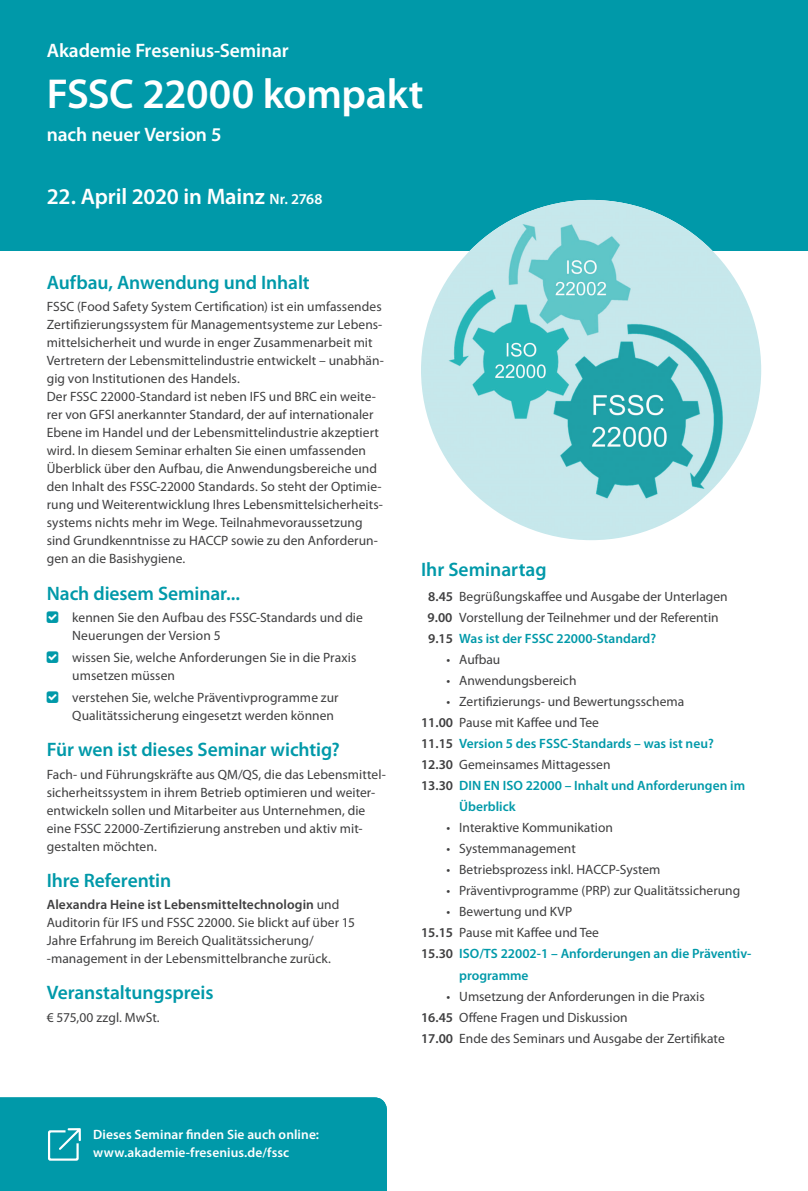
<style>
.page{position:relative;width:808px;height:1191px;background:#fff}
.page>*{position:absolute;margin:0;border:0;box-sizing:border-box;transform-origin:0 0}
.t1{font:600 42px "Myriad Pro";letter-spacing:-.01em;color:#fff}
.t2{font:600 22.5px "Myriad Pro";letter-spacing:-.01em;color:#fff}
.t3{font:600 19.5px "Myriad Pro";letter-spacing:-.005em;color:#0099a9}
.t4{font:600 19.5px "Myriad Pro";letter-spacing:-.005em;color:#fff}
.t5{font:13.5px/18px "Myriad Pro";color:#3e3e3f}
.t6{font:600 13.5px/21px "Myriad Pro";color:#0099a9}
.t7{font:600 13.5px/18px "Myriad Pro";letter-spacing:.005em;color:#fff}
.s1{font-size:15px}
.s2{font-weight:600}
.s3{color:#3e3e3f}
</style>
<div class="page">
<div style="left:0;top:0;width:808px;height:251px;background:#0099a9"></div>
<img style="left:421px;top:200px;width:340px;height:340px;border-radius:170px">
<div style="left:0;top:1097px;width:387px;height:94px;background:#0099a9"></div>
<p class="t4" style="left:47px;top:38px;width:244px">Akademie Fresenius-Seminar</p>
<p class="t1" style="left:47px;top:67px;width:378px">FSSC 22000 kompakt</p>
<p class="t4" style="left:47px;top:122px;width:176px">nach neuer Version 5</p>
<p class="t2" style="left:47px;top:182px;width:277px">22. April 2020 in Mainz <span class="s1">Nr. 2768</span></p>
<p class="t3" style="left:47px;top:270px;width:264px">Aufbau, Anwendung und Inhalt</p>
<p class="t5" style="left:47px;top:297px;width:339px">FSSC (Food Safety System Certification) ist ein umfassendes Zertifizierungssystem für Managementsysteme zur Lebens&shy;mittelsicherheit und wurde in enger Zusammenarbeit mit Vertretern der Lebensmittelindustrie entwickelt – unabhän&shy;gig von Institutionen des Handels.<br>Der FSSC 22000-Standard ist neben IFS und BRC ein weite&shy;rer von GFSI anerkannter Standard, der auf internationaler Ebene im Handel und der Lebensmittelindustrie akzeptiert wird. In diesem Seminar erhalten Sie einen umfassenden Überblick über den Aufbau, die Anwendungsbereiche und den Inhalt des FSSC-22000 Standards. So steht der Optimie&shy;rung und Weiterentwicklung Ihres Lebensmittelsicherheits&shy;systems nichts mehr im Wege. Teilnahmevoraussetzung sind Grundkenntnisse zu HACCP sowie zu den Anforderun&shy;gen an die Basishygiene.</p>
<p class="t3" style="left:47px;top:580px;width:195px">Nach diesem Seminar...</p>
<p class="t5" style="left:72px;top:608px;width:292px">kennen Sie den Aufbau des FSSC-Standards und die<br>Neuerungen der Version 5</p>
<p class="t5" style="left:72px;top:648px;width:286px">wissen Sie, welche Anforderungen Sie in die Praxis umsetzen müssen</p>
<p class="t5" style="left:72px;top:688px;width:268px">verstehen Sie, welche Präventivprogramme zur<br>Qualitätssicherung eingesetzt werden können</p>
<p class="t3" style="left:47px;top:737px;width:294px">Für wen ist dieses Seminar wichtig?</p>
<p class="t5" style="left:47px;top:765px;width:341px">Fach- und Führungskräfte aus QM/QS, die das Lebensmittel&shy;sicherheitssystem in ihrem Betrieb optimieren und weiter&shy;entwickeln sollen und Mitarbeiter aus Unternehmen, die eine FSSC 22000-Zertifizierung anstreben und aktiv mit&shy;gestalten möchten.</p>
<p class="t3" style="left:47px;top:868px;width:126px">Ihre Referentin</p>
<p class="t5" style="left:47px;top:895px;width:310px"><span class="s2">Alexandra Heine ist Lebensmitteltechnologin</span> und Auditorin für IFS und FSSC 22000. Sie blickt auf über 15<br>Jahre Erfahrung im Bereich Qualitätssicherung/ -management in der Lebensmittelbranche zurück.</p>
<p class="t3" style="left:47px;top:980px;width:168px">Veranstaltungspreis</p>
<p class="t5" style="left:47px;top:1008px;width:114px">€ 575,00 zzgl. MwSt.</p>
<p class="t7" style="left:93px;top:1125px;width:227px">Dieses Seminar finden Sie auch online: www.akademie-fresenius.de/fssc</p>
<p class="t3" style="left:421px;top:557px;width:127px">Ihr Seminartag</p>
<p class="t5" style="left:428px;top:587px;width:301px"><span class="s2">8.45</span> Begrüßungskaffee und Ausgabe der Unterlagen</p>
<p class="t5" style="left:428px;top:608px;width:293px"><span class="s2">9.00</span> Vorstellung der Teilnehmer und der Referentin</p>
<p class="t6" style="left:428px;top:628px;width:229px"><span class="s3">9.15</span> Was ist der FSSC 22000-Standard?</p>
<p class="t5" style="left:446px;top:650px;width:55px">• Aufbau</p>
<p class="t5" style="left:446px;top:671px;width:131px">• Anwendungsbereich</p>
<p class="t5" style="left:446px;top:692px;width:239px">• Zertifizierungs- und Bewertungsschema</p>
<p class="t5" style="left:421px;top:713px;width:180px"><span class="s2">11.00</span> Pause mit Kaffee und Tee</p>
<p class="t6" style="left:421px;top:733px;width:294px"><span class="s3">11.15</span> Version 5 des FSSC-Standards – was ist neu?</p>
<p class="t5" style="left:421px;top:755px;width:191px"><span class="s2">12.30</span> Gemeinsames Mittagessen</p>
<p class="t6" style="left:459px;top:775px;width:287px;text-indent:-38px"><span class="s3">13.30</span> DIN EN ISO 22000 – Inhalt und Anforderungen im<br>Überblick</p>
<p class="t5" style="left:446px;top:818px;width:168px">• Interaktive Kommunikation</p>
<p class="t5" style="left:446px;top:839px;width:131px">• Systemmanagement</p>
<p class="t5" style="left:446px;top:860px;width:215px">• Betriebsprozess inkl. HACCP-System</p>
<p class="t5" style="left:446px;top:881px;width:295px">• Präventivprogramme (PRP) zur Qualitätssicherung</p>
<p class="t5" style="left:446px;top:902px;width:127px">• Bewertung und KVP</p>
<p class="t5" style="left:421px;top:923px;width:180px"><span class="s2">15.15</span> Pause mit Kaffee und Tee</p>
<p class="t6" style="left:459px;top:943px;width:294px;text-indent:-38px"><span class="s3">15.30</span> ISO/TS 22002-1 – Anforderungen an die Präventiv&shy;programme</p>
<p class="t5" style="left:446px;top:986px;width:260px">• Umsetzung der Anforderungen in die Praxis</p>
<p class="t5" style="left:421px;top:1007px;width:208px"><span class="s2">16.45</span> Offene Fragen und Diskussion</p>
<p class="t5" style="left:421px;top:1028px;width:305px"><span class="s2">17.00</span> Ende des Seminars und Ausgabe der Zertifikate</p>
</div>
